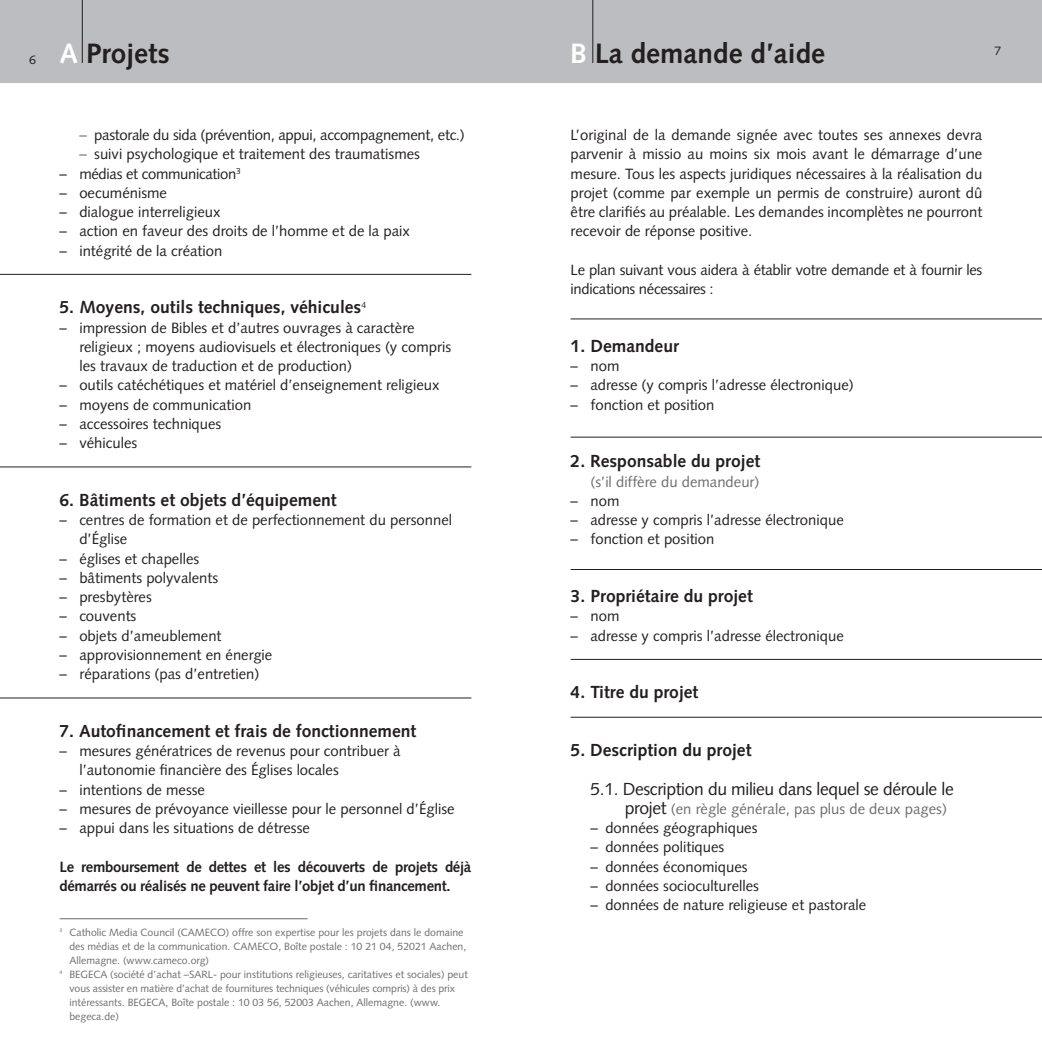
<style>
.page{position:relative;width:1042px;height:1042px;background:#fff}
.page>*{position:absolute;margin:0;border:0;box-sizing:border-box;transform-origin:0 0}
.t1{font:700 28px "Syntax";color:#231f20}
.t2{font:700 17.5px "Syntax";color:#231f20}
.t3{font:17.5px "Syntax";letter-spacing:-.02em;color:#231f20}
.t4{font:14.88px/19.2px "Syntax";color:#231f20}
.t5{font:14.88px/19.2px "Syntax";letter-spacing:-.02em;color:#231f20}
.t6{font:700 14.88px/19.2px "Syntax";letter-spacing:-.02em;color:#231f20}
.t7{font:14.88px "Syntax";color:#6c6d70}
.t8{font:12.25px "Syntax";color:#231f20}
.t9{font:10.5px "Syntax";color:#6c6d70}
.s1{color:#fff}
.s2{color:#6c6d70}
.s3{font-size:17.5px;color:#231f20}
</style>
<div class="page">
<div style="left:0;top:0;width:1042px;height:82px;background:#bcbdc0"></div>
<hr style="left:60px;top:918px;width:248px;height:1px;background:#6c6d70">
<hr style="left:82px;top:0;width:1px;height:63px;background:#231f20">
<hr style="left:592px;top:0;width:1px;height:63px;background:#231f20">
<hr style="left:0;top:274px;width:471px;height:1px;background:#231f20">
<hr style="left:0;top:466px;width:471px;height:1px;background:#231f20">
<hr style="left:0;top:697px;width:471px;height:1px;background:#231f20">
<hr style="left:570px;top:437px;width:472px;height:1px;background:#231f20">
<hr style="left:570px;top:569px;width:472px;height:1px;background:#231f20">
<hr style="left:570px;top:659px;width:472px;height:1px;background:#231f20">
<hr style="left:570px;top:717px;width:472px;height:1px;background:#231f20">
<hr style="left:570px;top:318px;width:472px;height:1px;background:#231f20">
<p class="t8" style="left:29px;top:52px;width:8px">6</p>
<h1 class="t1" style="left:60px;top:37px;width:112px"><span class="s1">A</span> Projets</h1>
<h1 class="t1" style="left:570px;top:37px;width:257px"><span class="s1">B</span> La demande d’aide</h1>
<p class="t8" style="left:994px;top:44px;width:8px">7</p>
<p class="t8" style="left:29px;top:51px;width:8px">6</p>
<p class="t5" style="left:79px;top:125px;width:387px"><span class="s2">–</span> pastorale du sida (prévention, appui, accompagnement, etc.)</p>
<p class="t4" style="left:79px;top:145px;width:342px"><span class="s2">–</span> suivi psychologique et traitement des traumatismes</p>
<p class="t5" style="left:60px;top:164px;width:183px">– médias et communication<sup>3</sup></p>
<p class="t4" style="left:60px;top:183px;width:109px">– oecuménisme</p>
<p class="t4" style="left:60px;top:202px;width:163px">– dialogue interreligieux</p>
<p class="t4" style="left:60px;top:222px;width:352px">– action en faveur des droits de l’homme et de la paix</p>
<p class="t4" style="left:60px;top:241px;width:164px">– intégrité de la création</p>
<p class="t2" style="left:60px;top:297px;width:308px">5. Moyens, outils techniques, véhicules<sup>4</sup></p>
<p class="t4" style="left:79px;top:318px;width:373px;text-indent:-20px">– impression de Bibles et d’autres ouvrages à caractère religieux ; moyens audiovisuels et électroniques (y compris les travaux de traduction et de production)</p>
<p class="t4" style="left:60px;top:376px;width:382px">– outils catéchétiques et matériel d’enseignement religieux</p>
<p class="t4" style="left:60px;top:395px;width:193px">– moyens de communication</p>
<p class="t4" style="left:60px;top:414px;width:163px">– accessoires techniques</p>
<p class="t4" style="left:60px;top:433px;width:79px">– véhicules</p>
<p class="t2" style="left:60px;top:490px;width:279px">6. Bâtiments et objets d’équipement</p>
<p class="t4" style="left:79px;top:510px;width:374px;text-indent:-20px">– centres de formation et de perfectionnement du personnel d’Église</p>
<p class="t4" style="left:60px;top:549px;width:141px">– églises et chapelles</p>
<p class="t4" style="left:60px;top:568px;width:160px">– bâtiments polyvalents</p>
<p class="t4" style="left:60px;top:587px;width:94px">– presbytères</p>
<p class="t4" style="left:60px;top:607px;width:78px">– couvents</p>
<p class="t4" style="left:60px;top:626px;width:164px">– objets d’ameublement</p>
<p class="t4" style="left:60px;top:645px;width:214px">– approvisionnement en énergie</p>
<p class="t4" style="left:60px;top:664px;width:201px">– réparations (pas d’entretien)</p>
<p class="t2" style="left:60px;top:721px;width:358px">7. Autofinancement et frais de fonctionnement</p>
<p class="t4" style="left:79px;top:741px;width:323px;text-indent:-20px">– mesures génératrices de revenus pour contribuer à l’autonomie financière des Églises locales</p>
<p class="t4" style="left:60px;top:780px;width:147px">– intentions de messe</p>
<p class="t4" style="left:60px;top:799px;width:396px">– mesures de prévoyance vieillesse pour le personnel d’Église</p>
<p class="t4" style="left:60px;top:818px;width:252px">– appui dans les situations de détresse</p>
<p class="t6" style="left:60px;top:857px;width:413px">Le remboursement de dettes et les découverts de projets déjà démarrés ou réalisés ne peuvent faire l’objet d’un financement.</p>
<p class="t9" style="left:60px;top:926px;width:405px"><sup>3</sup> Catholic Media Council (CAMECO) offre son expertise pour les projets dans le domaine</p>
<p class="t9" style="left:69px;top:940px;width:398px">des médias et de la communication. CAMECO, Boîte postale : 10 21 04, 52021 Aachen,</p>
<p class="t9" style="left:69px;top:954px;width:141px">Allemagne. (www.cameco.org)</p>
<p class="t9" style="left:60px;top:968px;width:410px"><sup>4</sup> BEGECA (société d’achat –SARL- pour institutions religieuses, caritatives et sociales) peut</p>
<p class="t9" style="left:69px;top:982px;width:387px">vous assister en matière d’achat de fournitures techniques (véhicules compris) à des prix</p>
<p class="t9" style="left:69px;top:996px;width:372px">intéressants. BEGECA, Boîte postale : 10 03 56, 52003 Aachen, Allemagne. (www.</p>
<p class="t9" style="left:69px;top:1010px;width:51px">begeca.de)</p>
<p class="t4" style="left:570px;top:125px;width:413px;text-align:justify">L’original de la demande signée avec toutes ses annexes devra parvenir à missio au moins six mois avant le démarrage d’une mesure. Tous les aspects juridiques nécessaires à la réalisation du projet (comme par exemple un permis de construire) auront dû être clarifiés au préalable. Les demandes incomplètes ne pourront recevoir de réponse positive.</p>
<p class="t5" style="left:570px;top:260px;width:413px">Le plan suivant vous aidera à établir votre demande et à fournir les indications nécessaires :</p>
<p class="t2" style="left:570px;top:336px;width:110px">1. Demandeur</p>
<p class="t4" style="left:570px;top:356px;width:50px">– nom</p>
<p class="t4" style="left:570px;top:376px;width:285px">– adresse (y compris l’adresse électronique)</p>
<p class="t4" style="left:570px;top:395px;width:145px">– fonction et position</p>
<p class="t2" style="left:570px;top:451px;width:191px">2. Responsable du projet</p>
<p class="t7" style="left:590px;top:473px;width:171px">(s’il diffère du demandeur)</p>
<p class="t4" style="left:570px;top:491px;width:50px">– nom</p>
<p class="t4" style="left:570px;top:510px;width:275px">– adresse y compris l’adresse électronique</p>
<p class="t4" style="left:570px;top:530px;width:145px">– fonction et position</p>
<p class="t2" style="left:570px;top:586px;width:184px">3. Propriétaire du projet</p>
<p class="t4" style="left:570px;top:607px;width:50px">– nom</p>
<p class="t4" style="left:570px;top:626px;width:275px">– adresse y compris l’adresse électronique</p>
<p class="t2" style="left:570px;top:682px;width:129px">4. Titre du projet</p>
<p class="t2" style="left:570px;top:740px;width:182px">5. Description du projet</p>
<p class="t3" style="left:590px;top:778px;width:365px">5.1. Description du milieu dans lequel se déroule le</p>
<p class="t7" style="left:625px;top:800px;width:324px"><span class="s3">projet</span> (en règle générale, pas plus de deux pages)</p>
<p class="t4" style="left:590px;top:818px;width:169px">– données géographiques</p>
<p class="t4" style="left:590px;top:838px;width:135px">– données politiques</p>
<p class="t4" style="left:590px;top:857px;width:159px">– données économiques</p>
<p class="t4" style="left:590px;top:876px;width:170px">– données socioculturelles</p>
<p class="t4" style="left:590px;top:895px;width:277px">– données de nature religieuse et pastorale</p>
</div>
